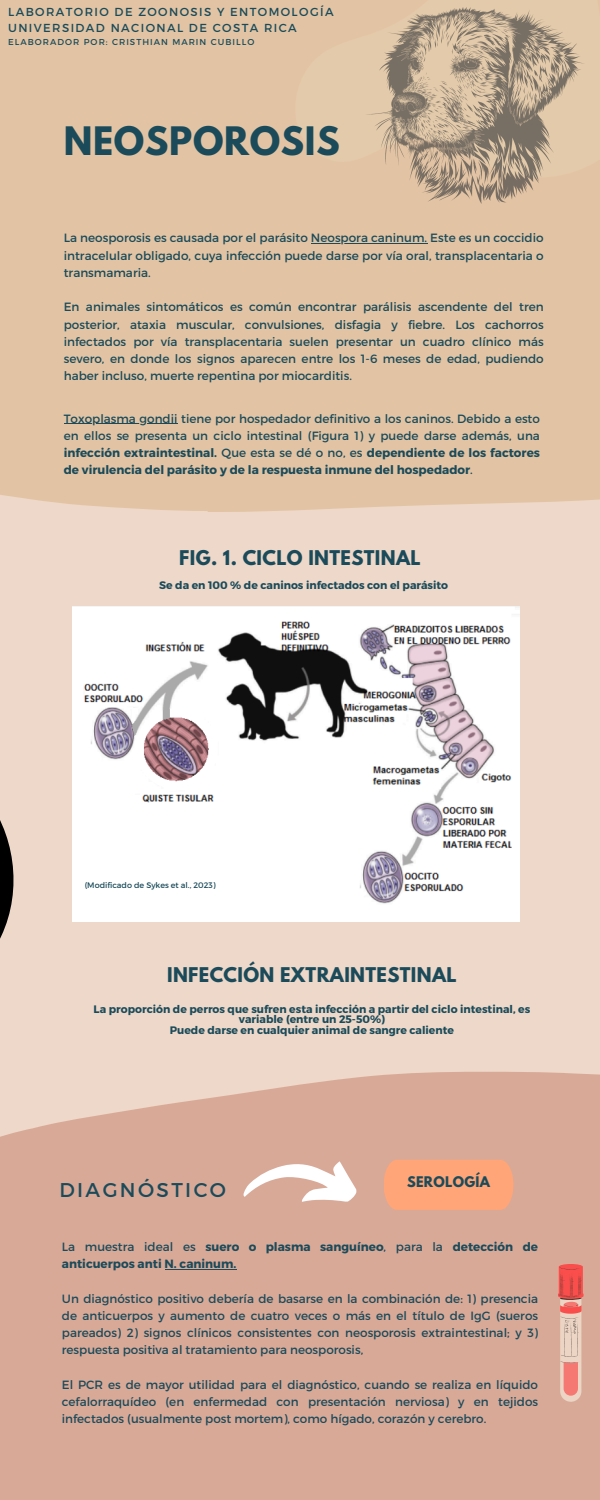
<style>
.page{position:relative;width:600px;height:1500px;background:#eed8c9}
.page>*{position:absolute;margin:0;border:0;box-sizing:border-box;transform-origin:0 0}
.t1{font:700 34.8px "League Spartan";letter-spacing:.02em;color:#1b4b5a}
.t2{font:19.9px "Montserrat";letter-spacing:.12em;color:#1b4b5a}
.t3{font:700 18px "League Spartan";letter-spacing:.02em;color:#1b4b5a}
.t4{font:700 13px "League Spartan";letter-spacing:.02em;color:#1b4b5a}
.t5{font:12px/17.2px "Montserrat";color:#1b4b5a;text-align:justify}
.t6{font:700 12px/17.2px "Montserrat";color:#1b4b5a}
.t7{font:11.6px/16px "Montserrat";letter-spacing:.12em;color:#1b4b5a}
.t8{font:700 10.9px/10.5px "Montserrat";color:#1b4b5a;text-align:center}
.t9{font:8.6px "Montserrat";letter-spacing:.12em;color:#1b4b5a}
.t10{font:8px "Montserrat";color:#1b4b5a}
.s1{font-weight:700}
.s2{font-weight:400}
</style>
<div class="page">
<div style="left:0;top:1072px;width:600px;height:428px;background:#d9a998"></div>
<div style="left:0;top:0;width:600px;height:512px;background:#e2c4a4"></div>
<img style="left:0;top:820px;width:14px;height:119px">
<div style="left:384px;top:1160px;width:129px;height:50px;background:#ffa577"></div>
<svg style="left:243px;top:1161px;width:114px;height:41px;background:#e9cec4"></svg>
<svg style="left:558px;top:1264px;width:26px;height:138px"></svg>
<img style="left:365px;top:7px;width:219px;height:196px">
<img style="left:72px;top:606px;width:447px;height:315px">
<hr style="left:311px;top:243px;width:116px;height:1px;background:#1b4b5a">
<hr style="left:64px;top:423px;width:114px;height:1px;background:#1b4b5a">
<hr style="left:165px;top:1269px;width:72px;height:1px;background:#1b4b5a">
<h2 class="t7" style="left:8px;top:3px;width:327px">LABORATORIO DE ZOONOSIS Y ENTOMOLOGÍA<br>UNIVERSIDAD NACIONAL DE COSTA RICA</h2>
<h2 class="t9" style="left:8px;top:36px;width:248px">ELABORADOR POR: CRISTHIAN MARIN CUBILLO</h2>
<p class="t1" style="left:64px;top:124px;width:277px">NEOSPOROSIS</p>
<h6 class="t5" style="left:64px;top:229px;width:481px">La neosporosis es causada por el parásito Neospora caninum. Este es un coccidio</h6>
<h1 class="t5" style="left:64px;top:246px;width:481px">intracelular obligado, cuya infección puede darse por vía oral, transplacentaria o transmamaria.</h1>
<h1 class="t5" style="left:64px;top:298px;width:481px">En animales sintomáticos es común encontrar parálisis ascendente del tren</h1>
<h5 class="t5" style="left:64px;top:315px;width:482px">posterior, ataxia muscular, convulsiones, disfagia y fiebre. Los cachorros infectados por vía transplacentaria suelen presentar un cuadro clínico más severo, en donde los signos aparecen entre los 1-6 meses de edad, pudiendo haber incluso, muerte repentina por miocarditis.</h5>
<h5 class="t5" style="left:64px;top:409px;width:478px">Toxoplasma gondii tiene por hospedador definitivo a los caninos. Debido a esto en ellos se presenta un ciclo intestinal (Figura 1) y puede darse además, una <span class="s1">infección extraintestinal.</span> Que esta se dé o no, es <span class="s1">dependiente de los factores de virulencia del parásito y de la respuesta inmune del hospedador</span>.</h5>
<h5 class="t3" style="left:179px;top:549px;width:243px">FIG. 1. CICLO INTESTINAL</h5>
<p class="t8" style="left:159px;top:580px;width:291px">Se da en 100 % de caninos infectados con el parásito</p>
<h3 class="t10" style="left:85px;top:880px;width:132px">(Modificado de Sykes et al., 2023)</h3>
<p class="t3" style="left:167px;top:966px;width:291px">INFECCIÓN EXTRAINTESTINAL</p>
<p class="t8" style="left:94px;top:1003px;width:438px">La proporción de perros que sufren esta infección a partir del ciclo intestinal, es variable (entre un 25-50%)</p>
<p class="t8" style="left:170px;top:1024px;width:286px">Puede darse en cualquier animal de sangre caliente</p>
<p class="t2" style="left:59px;top:1177px;width:168px">DIAGNÓSTICO</p>
<p class="t4" style="left:407px;top:1176px;width:84px">SEROLOGÍA</p>
<p class="t6" style="left:62px;top:1237px;width:478px"><span class="s2">La muestra ideal es</span> suero o plasma sanguíneo<span class="s2">, para la</span> detección de anticuerpos anti N. caninum.</p>
<h2 class="t5" style="left:62px;top:1289px;width:478px">Un diagnóstico positivo debería de basarse en la combinación de: 1) presencia de anticuerpos y aumento de cuatro veces o más en el título de IgG (sueros pareados) 2) signos clínicos consistentes con neosporosis extraintestinal; y 3) respuesta positiva al tratamiento para neosporosis,</h2>
<p class="t5" style="left:62px;top:1375px;width:478px">El PCR es de mayor utilidad para el diagnóstico, cuando se realiza en líquido cefalorraquídeo (en enfermedad con presentación nerviosa) y en tejidos infectados (usualmente post mortem), como hígado, corazón y cerebro.</p>
</div>
